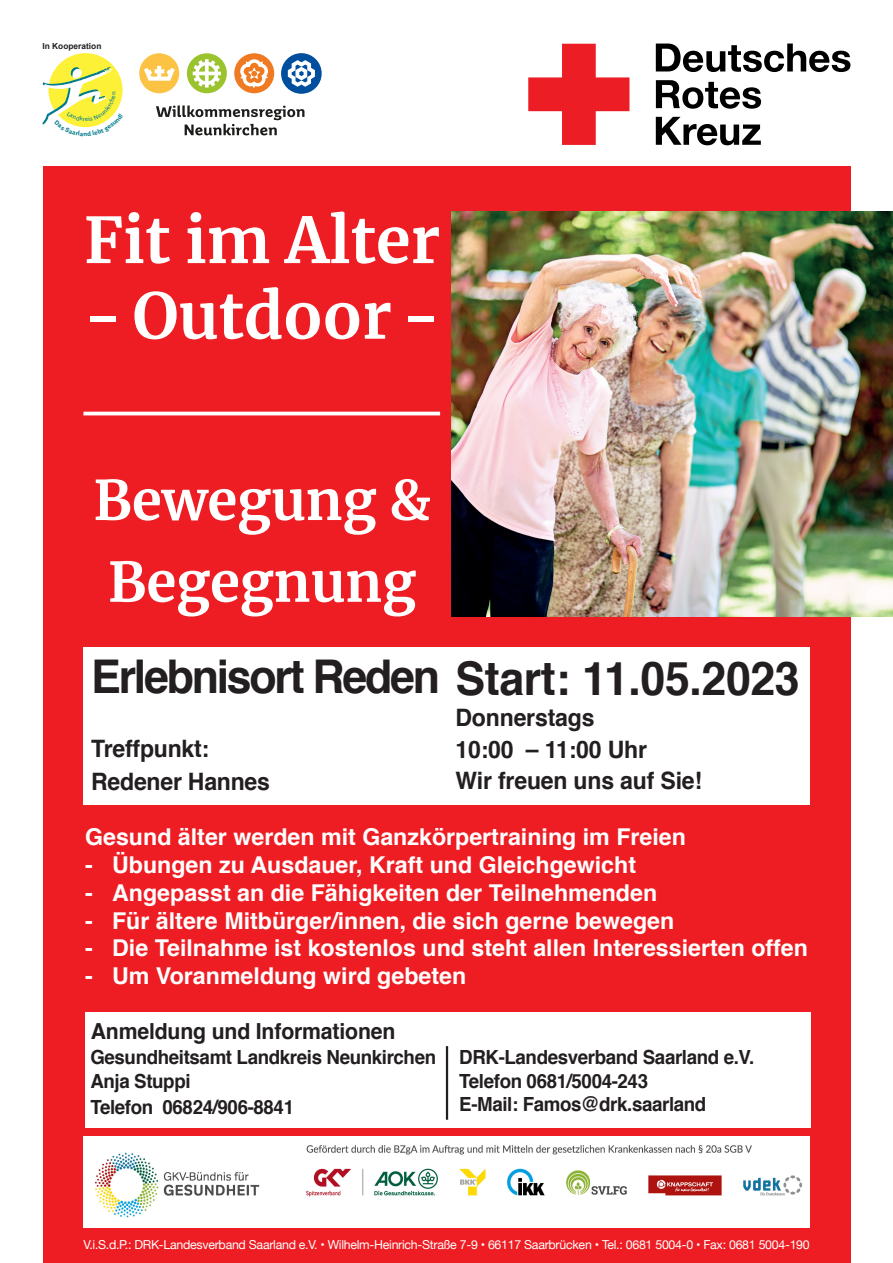
<style>
.page{position:relative;width:893px;height:1263px;background:#fff}
.page>*{position:absolute;margin:0;border:0;box-sizing:border-box;transform-origin:0 0}
.t1{font:700 63px "Merriweather";letter-spacing:-.005em;color:#fff}
.t2{font:700 54.53px "Merriweather";letter-spacing:-.005em;color:#fff}
.t3{font:700 46.5px "Helvetica";letter-spacing:-.05em;color:#231f20;scale:.96 1}
.t4{font:700 46.5px "Helvetica";letter-spacing:-.01em;color:#231f20;scale:.96 1}
.t5{font:700 24px "Helvetica";letter-spacing:-.01em;color:#231f20;scale:.96 1}
.t6{font:700 23.17px "Helvetica";color:#fff}
.t7{font:700 22.12px "Helvetica";letter-spacing:-.01em;color:#231f20;scale:.96 1}
.t8{font:700 19.5px "Helvetica";letter-spacing:-.02em;color:#231f20;scale:.96 1}
.t9{font:12.38px "Helvetica Neue";letter-spacing:-.02em;color:#fff}
.t10{font:700 8.32px "Arial";color:#231f20}
.s1{font-size:61.5px}
</style>
<div class="page">
<div style="left:43px;top:167px;width:807px;height:1096px;background:#ee1d23"></div>
<svg style="left:528px;top:44px;width:101px;height:101px"></svg>
<svg style="left:656px;top:44px;width:194px;height:28px"></svg>
<svg style="left:656px;top:80px;width:105px;height:29px"></svg>
<svg style="left:656px;top:117px;width:105px;height:28px"></svg>
<div style="left:84px;top:1136px;width:726px;height:92px;background:#fff"></div>
<div style="left:85px;top:1012px;width:725px;height:116px;background:#fff"></div>
<div style="left:83px;top:647px;width:727px;height:158px;background:#fff"></div>
<img style="left:95px;top:1145px;width:707px;height:73px">
<img style="left:451px;top:211px;width:442px;height:406px">
<hr style="left:83px;top:412px;width:357px;height:3px;background:#fff">
<hr style="left:446px;top:1046px;width:2px;height:74px;background:#231f20">
<svg style="left:156px;top:105px;width:148px;height:30px"></svg>
<div style="left:187px;top:53px;width:40px;height:40px;background:#9ac32e;border-radius:50%"></div>
<svg style="left:193px;top:59px;width:28px;height:29px"></svg>
<div style="left:139px;top:53px;width:40px;height:40px;background:#fcc243;border-radius:50%"></div>
<svg style="left:144px;top:66px;width:31px;height:15px"></svg>
<div style="left:234px;top:53px;width:40px;height:40px;background:#ef7a21;border-radius:50%"></div>
<svg style="left:240px;top:59px;width:28px;height:29px"></svg>
<div style="left:281px;top:53px;width:41px;height:41px;background:#004f9f;border-radius:50%"></div>
<svg style="left:288px;top:60px;width:27px;height:27px"></svg>
<div style="left:48px;top:53px;width:75px;height:74px;background:#fcf137;border-radius:50%"></div>
<svg style="left:43px;top:67px;width:80px;height:61px"></svg>
<p class="t10" style="left:43px;top:40px;width:60px">In Kooperation</p>
<p class="t1" style="left:84px;top:197px;width:357px">Fit im Alter</p>
<p class="t1" style="left:83px;top:272px;width:359px"><span class="s1">-</span> Outdoor <span class="s1">-</span></p>
<p class="t2" style="left:94px;top:462px;width:339px">Bewegung &amp;</p>
<p class="t2" style="left:108px;top:544px;width:310px">Begegnung</p>
<p class="t3" style="left:91px;top:639px;width:365px">Erlebnisort Reden</p>
<p class="t5" style="left:91px;top:730px;width:124px">Treffpunkt:</p>
<p class="t5" style="left:91px;top:762px;width:188px">Redener Hannes</p>
<p class="t4" style="left:455px;top:641px;width:360px">Start: 11.05.2023</p>
<p class="t5" style="left:455px;top:698px;width:146px">Donnerstags</p>
<p class="t5" style="left:455px;top:730px;width:201px">10:00 – 11:00 Uhr</p>
<p class="t5" style="left:455px;top:761px;width:258px">Wir freuen uns auf Sie!</p>
<p class="t6" style="left:85px;top:818px;width:602px">Gesund älter werden mit Ganzkörpertraining im Freien</p>
<p class="t6" style="left:85px;top:846px;width:552px">- Übungen zu Ausdauer, Kraft und Gleichgewicht</p>
<p class="t6" style="left:85px;top:874px;width:574px">- Angepasst an die Fähigkeiten der Teilnehmenden</p>
<p class="t6" style="left:85px;top:902px;width:591px">- Für ältere Mitbürger/innen, die sich gerne bewegen</p>
<p class="t6" style="left:85px;top:929px;width:724px">- Die Teilnahme ist kostenlos und steht allen Interessierten offen</p>
<p class="t6" style="left:85px;top:957px;width:383px">- Um Voranmeldung wird gebeten</p>
<p class="t7" style="left:91px;top:1013px;width:319px">Anmeldung und Informationen</p>
<p class="t8" style="left:90px;top:1042px;width:362px">Gesundheitsamt Landkreis Neunkirchen</p>
<p class="t8" style="left:90px;top:1065px;width:106px">Anja Stuppi</p>
<p class="t8" style="left:90px;top:1092px;width:214px">Telefon 06824/906-8841</p>
<p class="t8" style="left:459px;top:1042px;width:309px">DRK-Landesverband Saarland e.V.</p>
<p class="t8" style="left:459px;top:1065px;width:198px">Telefon 0681/5004-243</p>
<p class="t8" style="left:459px;top:1088px;width:259px">E-Mail: Famos@drk.saarland</p>
<p class="t9" style="left:84px;top:1236px;width:728px">V.i.S.d.P.: DRK-Landesverband Saarland e.V. • Wilhelm-Heinrich-Straße 7-9 • 66117 Saarbrücken • Tel.: 0681 5004-0 • Fax: 0681 5004-190</p>
</div>
